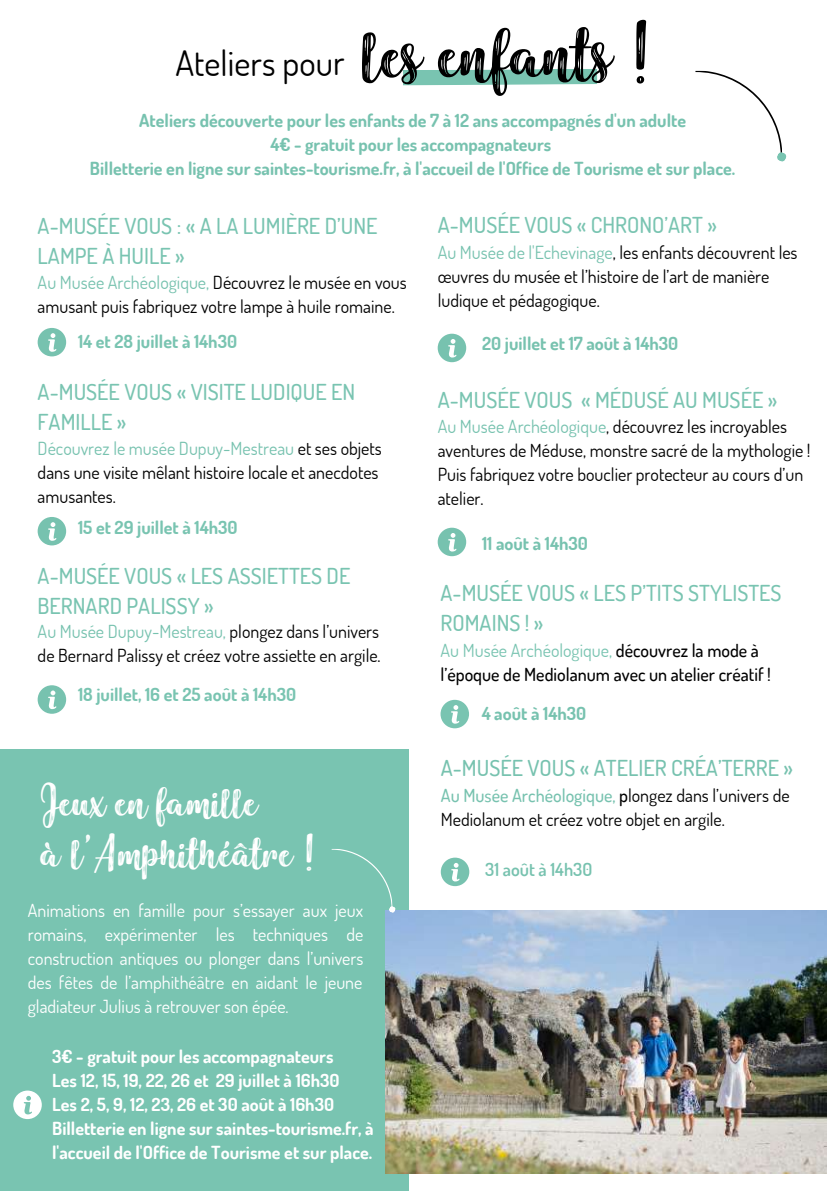
<style>
.page{position:relative;width:839px;height:1191px;background:#fff}
.page>*{position:absolute;margin:0;border:0;box-sizing:border-box;transform-origin:0 0}
.t1{font:64px "Harmonious Calendar";color:#000}
.t2{font:37.4px/51px "Harmonious Calendar";color:#fff}
.t3{font:35px "Dosis";letter-spacing:-.01em;color:#000}
.t4{font:500 22px/30px "Dosis";color:#79c4b1}
.t5{font:500 22px "Dosis";color:#77c2af}
.t6{font:18px/24px "Dosis";color:#000}
.t7{font:700 18px/24px "Dosis";color:#77c2af;text-align:center}
.t8{font:18px/24px "Dosis";color:#fff;text-align:justify}
.t9{font:700 18px/24px "Dosis";color:#fff}
.t10{font:500 18px/24px "Dosis";color:#000}
.t11{font:700 18px "Dosis";color:#79c4b1}
.t12{font:600 18px "Dosis";color:#77c2af}
.s1{color:#77c2af}
.s2{font-weight:400;color:#79c4b1}
.s3{font-weight:500;color:#77c2af}
.s4{font-weight:500}
</style>
<div class="page">
<svg style="left:403px;top:69px;width:194px;height:16px;background:#80c7b5"></svg>
<svg style="left:695px;top:70px;width:92px;height:92px"></svg>
<div style="left:0;top:749px;width:408px;height:442px;background:#79c4b1"></div>
<svg style="left:38px;top:685px;width:28px;height:29px"></svg>
<svg style="left:437px;top:334px;width:29px;height:28px"></svg>
<svg style="left:437px;top:528px;width:29px;height:28px"></svg>
<svg style="left:440px;top:700px;width:29px;height:28px"></svg>
<svg style="left:441px;top:858px;width:28px;height:28px"></svg>
<svg style="left:38px;top:328px;width:28px;height:28px"></svg>
<svg style="left:38px;top:517px;width:28px;height:28px"></svg>
<svg style="left:13px;top:1091px;width:29px;height:28px"></svg>
<img style="left:385px;top:911px;width:441px;height:262px">
<svg style="left:331px;top:849px;width:65px;height:65px"></svg>
<h1 class="t1" style="left:363px;top:21px;width:322px">les enfants !</h1>
<p class="t7" style="left:90px;top:108px;width:646px">Ateliers découverte pour les enfants de 7 à 12 ans accompagnés d'un adulte<br>4€ - gratuit pour les accompagnateurs<br>Billetterie en ligne sur saintes-tourisme.fr, à l'accueil de l'Office de Tourisme et sur place.</p>
<h3 class="t3" style="left:175px;top:40px;width:171px">Ateliers pour</h3>
<p class="t4" style="left:38px;top:210px;width:341px">A-MUSÉE VOUS : « A LA LUMIÈRE D’UNE<br>LAMPE À HUILE »</p>
<p class="t6" style="left:38px;top:270px;width:370px"><span class="s1">Au Musée Archéologique,</span> Découvrez le musée en vous amusant puis fabriquez votre lampe à huile romaine.</p>
<p class="t11" style="left:78px;top:330px;width:161px">14 et 28 juillet à 14h30</p>
<p class="t4" style="left:38px;top:376px;width:319px">A-MUSÉE VOUS « VISITE LUDIQUE EN<br>FAMILLE »</p>
<p class="t6" style="left:38px;top:436px;width:345px"><span class="s1">Découvrez le musée Dupuy-Mestreau</span> et ses objets dans une visite mêlant histoire locale et anecdotes amusantes.</p>
<p class="t11" style="left:78px;top:515px;width:161px">15 et 29 juillet à 14h30</p>
<p class="t4" style="left:38px;top:560px;width:314px;line-height:30.6px">A-MUSÉE VOUS « LES ASSIETTES DE<br>BERNARD PALISSY »</p>
<p class="t6" style="left:38px;top:619px;width:344px"><span class="s1">Au Musée Dupuy-Mestreau,</span> plongez dans l’univers de Bernard Palissy et créez votre assiette en argile.</p>
<p class="t11" style="left:78px;top:683px;width:220px">18 juillet, 16 et 25 août à 14h30</p>
<h2 class="t2" style="left:42px;top:777px;width:294px">Jeux en famille<br>à l’Amphithéâtre !</h2>
<p class="t8" style="left:28px;top:898px;width:337px">Animations en famille pour s’essayer aux jeux romains, expérimenter les techniques de construction antiques ou plonger dans l’univers des fêtes de l’amphithéâtre en aidant le jeune gladiateur Julius à retrouver son épée.</p>
<p class="t9" style="left:52px;top:1044px;width:323px">3€ - gratuit pour les accompagnateurs<br>Les 12, 15, 19, 22, 26 et 29 juillet à 16h30<br>Les 2, 5, 9, 12, 23, 26 et 30 août à 16h30<br>Billetterie en ligne sur saintes-tourisme.fr, à l'accueil de l'Office de Tourisme et sur place.</p>
<p class="t4" style="left:437px;top:210px;width:281px">A-MUSÉE VOUS « CHRONO’ART »</p>
<p class="t6" style="left:437px;top:240px;width:361px"><span class="s1">Au Musée de l'Echevinage</span>, les enfants découvrent les œuvres du musée et l’histoire de l’art de manière ludique et pédagogique.</p>
<p class="t7" style="left:482px;top:331px;width:198px">20 juillet et 17 août à 14h30</p>
<p class="t4" style="left:437px;top:384px;width:341px">A-MUSÉE VOUS « MÉDUSÉ AU MUSÉE »</p>
<p class="t6" style="left:437px;top:414px;width:374px"><span class="s1">Au Musée Archéologique</span>, découvrez les incroyables aventures de Méduse, monstre sacré de la mythologie !<br>Puis fabriquez votre bouclier protecteur au cours d’un atelier.</p>
<p class="t7" style="left:482px;top:530px;width:107px">11 août à 14h30</p>
<p class="t4" style="left:440px;top:577px;width:342px">A-MUSÉE VOUS « LES P’TITS STYLISTES<br>ROMAINS ! »</p>
<p class="t10" style="left:440px;top:638px;width:332px"><span class="s2">Au Musée Archéologique,</span> découvrez la mode à l’époque de Mediolanum avec un atelier créatif !</p>
<p class="t7" style="left:481px;top:701px;width:106px">4 août à 14h30</p>
<p class="t5" style="left:441px;top:754px;width:354px">A-MUSÉE VOUS « ATELIER CRÉA’TERRE »</p>
<p class="t6" style="left:441px;top:783px;width:350px"><span class="s3">Au Musée Archéologique,</span> <span class="s4">p</span>longez dans l’univers de<br>Mediolanum et créez votre objet en argile.</p>
<p class="t12" style="left:485px;top:858px;width:109px">31 août à 14h30</p>
</div>
